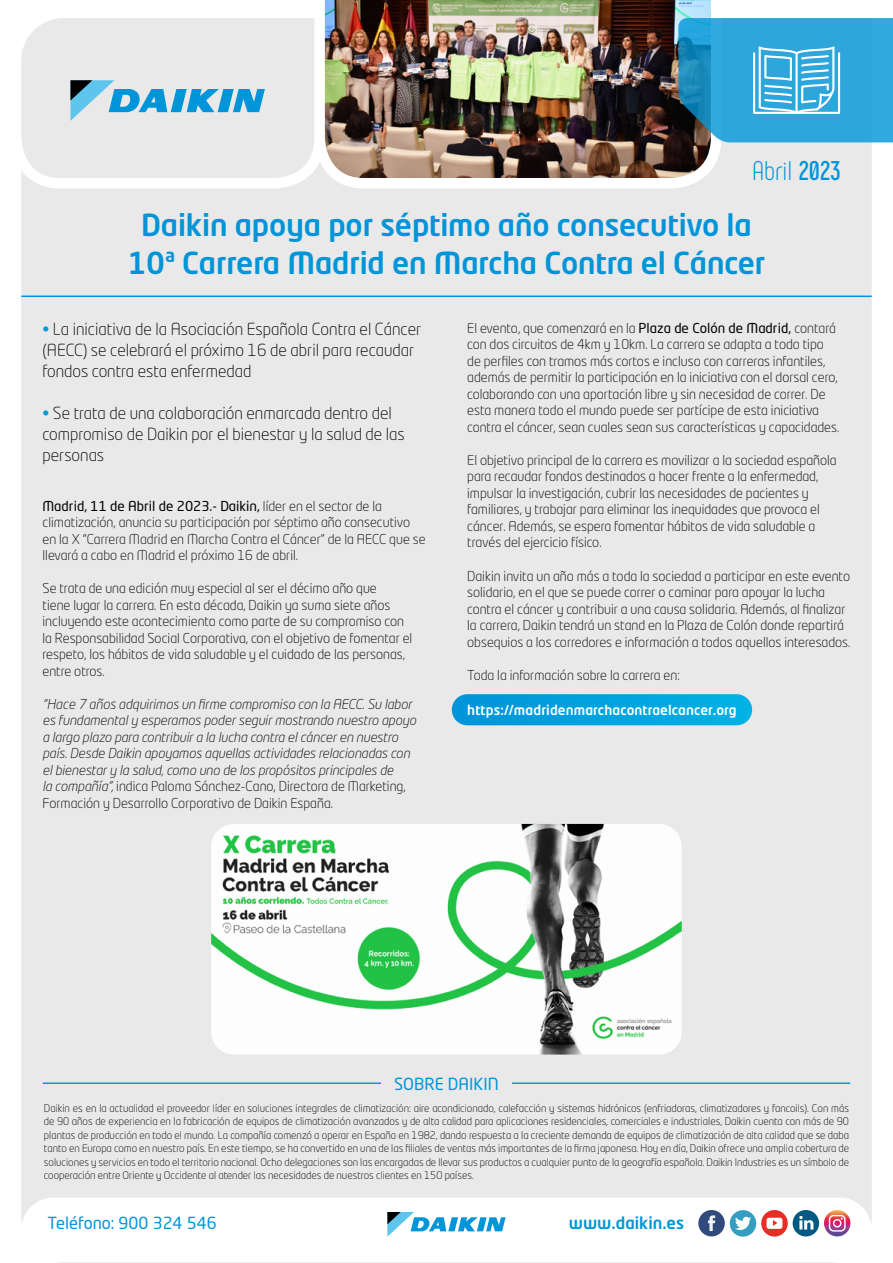
<style>
.page{position:relative;width:893px;height:1263px;background:#fff}
.page>*{position:absolute;margin:0;border:0;box-sizing:border-box;transform-origin:0 0}
.t1{font:500 30px/37.5px "Neo Tech Std";letter-spacing:-.005em;color:#0095d8;text-align:center}
.t2{font:300 27px "Phenomena";color:#0095d8}
.t3{font:300 16.5px/21px "Neo Tech Std";color:#000}
.t4{font:16.5px "Neo Tech Std";color:#0095d8}
.t5{font:500 16.5px "Neo Tech Std";color:#0095d8}
.t6{font:300 13.5px/16.5px "Neo Tech Std";color:#000}
.t7{font:italic 300 13.5px/16.5px "Neo Tech Std";color:#000}
.t8{font:500 13.5px "Neo Tech Std";letter-spacing:.01em;color:#fff}
.t9{font:300 10.5px/13.5px "Neo Tech Std";color:#000;text-align:justify}
.s1{font-weight:700}
.s2{color:#0095d8}
.s3{font-weight:400}
.s4{font-style:normal}
</style>
<div class="page">
<div style="left:21px;top:142px;width:851px;height:1121px;background:#e9e9ea"></div>
<svg style="left:21px;top:1197px;width:851px;height:65px"></svg>
<svg style="left:387px;top:1212px;width:119px;height:24px"></svg>
<div style="left:793px;top:1210px;width:26px;height:26px;background:#005982;border-radius:50%"></div>
<svg style="left:799px;top:1216px;width:14px;height:13px"></svg>
<div style="left:730px;top:1210px;width:26px;height:26px;background:#339ec2;border-radius:50%"></div>
<svg style="left:735px;top:1217px;width:16px;height:13px"></svg>
<div style="left:761px;top:1210px;width:27px;height:26px;background:#e62e26;border-radius:50%"></div>
<svg style="left:766px;top:1218px;width:16px;height:11px"></svg>
<div style="left:698px;top:1210px;width:27px;height:26px;background:#304a7d;border-radius:50%"></div>
<svg style="left:708px;top:1215px;width:7px;height:16px"></svg>
<svg style="left:824px;top:1210px;width:26px;height:26px"></svg>
<svg style="left:829px;top:1215px;width:17px;height:16px"></svg>
<svg style="left:21px;top:18px;width:288px;height:176px"></svg>
<img style="left:309px;top:0;width:418px;height:194px">
<svg style="left:678px;top:18px;width:215px;height:124px"></svg>
<svg style="left:70px;top:80px;width:195px;height:41px"></svg>
<hr style="left:43px;top:1082px;width:807px;height:2px;background:#0095d8">
<div style="left:381px;top:1077px;width:131px;height:12px;background:#e9e9ea"></div>
<hr style="left:21px;top:296px;width:851px;height:1px;background:#0095d8">
<div style="left:452px;top:694px;width:300px;height:31px;background:linear-gradient(to right,#0093d8,#00b1e5);border-radius:16px"></div>
<img style="left:211px;top:824px;width:471px;height:230px">
<p class="t2" style="left:752px;top:155px;width:90px">Abril <span class="s1">2023</span></p>
<p class="t1" style="left:128px;top:206px;width:639px">Daikin apoya por séptimo año consecutivo la<br>10ª Carrera Madrid en Marcha Contra el Cáncer</p>
<p class="t3" style="left:43px;top:319px;width:380px"><span class="s2">•</span> La iniciativa de la Asociación Española Contra el Cáncer (AECC) se celebrará el próximo 16 de abril para recaudar fondos contra esta enfermedad</p>
<p class="t3" style="left:43px;top:403px;width:364px"><span class="s2">•</span> Se trata de una colaboración enmarcada dentro del compromiso de Daikin por el bienestar y la salud de las personas</p>
<p class="t6" style="left:43px;top:497px;width:385px"><span class="s3">Madrid, 11 de Abril de 2023.- Daikin,</span> líder en el sector de la climatización, anuncia su participación por séptimo año consecutivo en la X “Carrera Madrid en Marcha Contra el Cáncer” de la AECC que se llevará a cabo en Madrid el próximo 16 de abril.</p>
<p class="t6" style="left:43px;top:580px;width:371px">Se trata de una edición muy especial al ser el décimo año que<br>tiene lugar la carrera. En esta década, Daikin ya suma siete años incluyendo este acontecimiento como parte de su compromiso con la Responsabilidad Social Corporativa, con el objetivo de fomentar el respeto, los hábitos de vida saludable y el cuidado de las personas, entre otros.</p>
<p class="t7" style="left:43px;top:695px;width:375px">“Hace 7 años adquirimos un firme compromiso con la AECC. Su labor es fundamental y esperamos poder seguir mostrando nuestro apoyo a largo plazo para contribuir a la lucha contra el cáncer en nuestro país. Desde Daikin apoyamos aquellas actividades relacionadas con el bienestar y la salud, como uno de los propósitos principales de<br>la compañía”, <span class="s4">indica Paloma Sánchez-Cano, Directora de Marketing, Formación y Desarrollo Corporativo de Daikin España.</span></p>
<p class="t6" style="left:467px;top:320px;width:374px">El evento, que comenzará en la <span class="s3">Plaza de Colón de Madrid,</span> contará con dos circuitos de 4km y 10km. La carrera se adapta a todo tipo de perfiles con tramos más cortos e incluso con carreras infantiles, además de permitir la participación en la iniciativa con el dorsal cero, colaborando con una aportación libre y sin necesidad de correr. De esta manera todo el mundo puede ser partícipe de esta iniciativa contra el cáncer, sean cuales sean sus características y capacidades.</p>
<p class="t6" style="left:467px;top:452px;width:371px">El objetivo principal de la carrera es movilizar a la sociedad española para recaudar fondos destinados a hacer frente a la enfermedad, impulsar la investigación, cubrir las necesidades de pacientes y familiares, y trabajar para eliminar las inequidades que provoca el cáncer. Además, se espera fomentar hábitos de vida saludable a través del ejercicio físico.</p>
<p class="t6" style="left:467px;top:567px;width:385px">Daikin invita un año más a toda la sociedad a participar en este evento solidario, en el que se puede correr o caminar para apoyar la lucha contra el cáncer y contribuir a una causa solidaria. Además, al finalizar la carrera, Daikin tendrá un stand en la Plaza de Colón donde repartirá obsequios a los corredores e información a todos aquellos interesados.</p>
<p class="t6" style="left:467px;top:666px;width:214px">Toda la información sobre la carrera en:</p>
<p class="t8" style="left:467px;top:701px;width:271px">https://madridenmarchacontraelcancer.org</p>
<p class="t4" style="left:394px;top:1073px;width:106px">SOBRE DAIKIN</p>
<p class="t9" style="left:44px;top:1101px;width:807px">Daikin es en la actualidad el proveedor líder en soluciones integrales de climatización: aire acondicionado, calefacción y sistemas hidrónicos (enfriadoras, climatizadores y fancoils). Con más de 90 años de experiencia en la fabricación de equipos de climatización avanzados y de alta calidad para aplicaciones residenciales, comerciales e industriales, Daikin cuenta con más de 90 plantas de producción en todo el mundo. La compañía comenzó a operar en España en 1982, dando respuesta a la creciente demanda de equipos de climatización de alta calidad que se daba tanto en Europa como en nuestro país. En este tiempo, se ha convertido en una de las filiales de ventas más importantes de la firma japonesa. Hoy en día, Daikin ofrece una amplia cobertura de soluciones y servicios en todo el territorio nacional. Ocho delegaciones son las encargadas de llevar sus productos a cualquier punto de la geografía española. Daikin Industries es un símbolo de cooperación entre Oriente y Occidente al atender las necesidades de nuestros clientes en 150 países.</p>
<p class="t4" style="left:48px;top:1213px;width:171px">Teléfono: 900 324 546</p>
<p class="t5" style="left:569px;top:1212px;width:117px">www.daikin.es</p>
</div>
